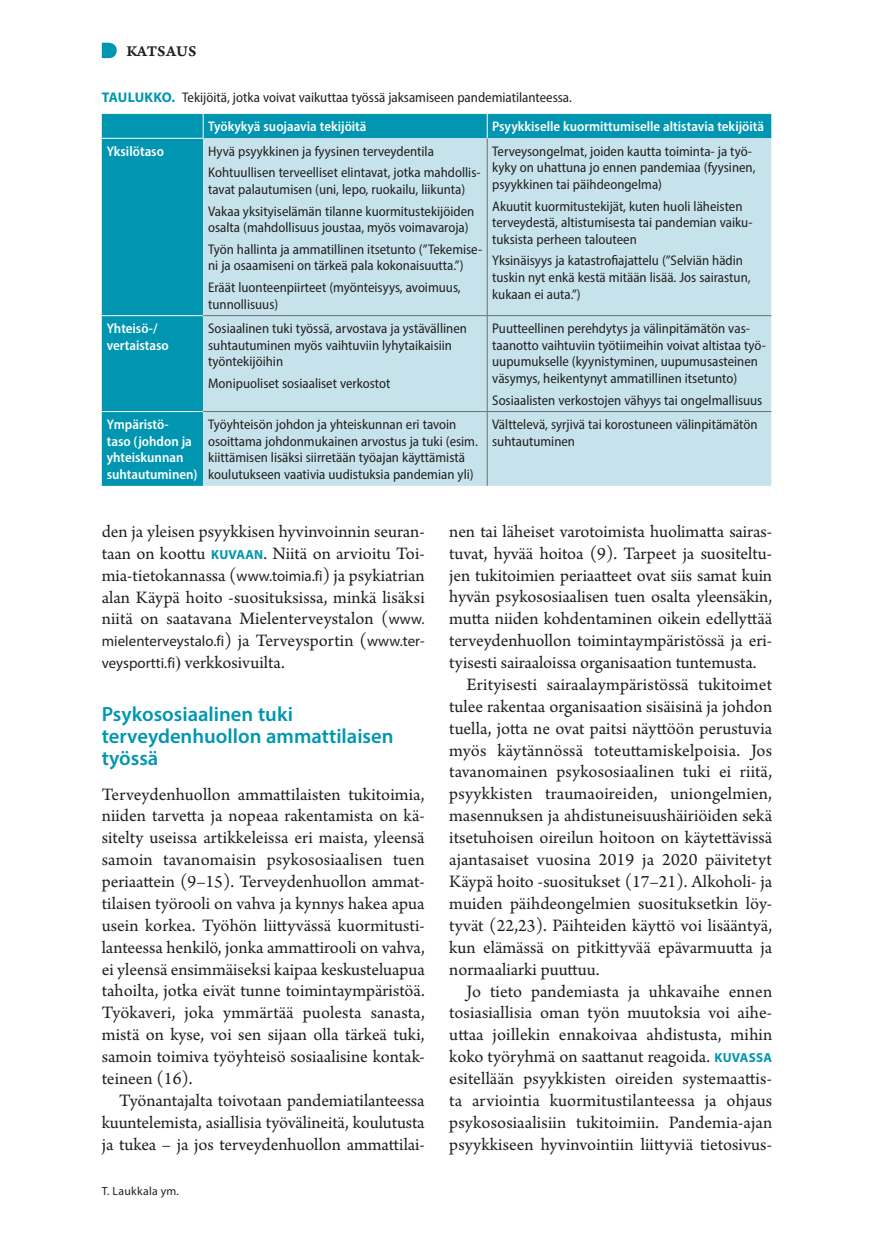
<style>
.page{position:relative;width:874px;height:1241px;background:#fff}
.page>*{position:absolute;margin:0;border:0;box-sizing:border-box;transform-origin:0 0}
.v1{font:600 20.65px/21.9px "Myriad Pro";color:#0096b1}
.l_ei_sis{font:18.38px/21.9px "Arno Pro";color:#231f20;text-align:justify}
.vinj{font:15.75px "Arno Pro Smbd Caption";letter-spacing:.005em;color:#231f20}
.t1{font:14.88px "Myriad Pro";letter-spacing:.005em;color:#231f20}
.t{font:semi-condensed 14px/16.6px "Myriad Pro";color:#231f20}
.t_pl{font:600 semi-condensed 14px/16.6px "Myriad Pro";color:#fff}
.Ala{font:11.9px "Myriad Pro";letter-spacing:.02em;color:#231f20}
.s1{font-weight:700;font-stretch:normal;color:#0096b1}
.s2{font-family:"Myriad Pro";font-weight:700;font-size:13.12px;color:#0096b1}
.s3{font-family:"Myriad Pro";font-size:14.88px}
.s4{font-family:"Arno Pro";font-size:18.38px}
.s5{font-family:"Times New Roman";font-size:17.5px}
</style>
<div class="page">
<div style="left:102px;top:114px;width:669px;height:372px;background:#0096b1"></div>
<div style="left:203px;top:138px;width:568px;height:348px;background:#c6e3eb"></div>
<svg style="left:203px;top:114px;width:1px;height:24px"></svg>
<svg style="left:486px;top:114px;width:1px;height:24px"></svg>
<hr style="left:102px;top:138px;width:101px;height:1px;background:#fff">
<hr style="left:102px;top:411px;width:101px;height:1px;background:#fff">
<hr style="left:102px;top:315px;width:101px;height:1px;background:#fff">
<hr style="left:486px;top:138px;width:1px;height:177px;background:#6c6d70">
<hr style="left:203px;top:315px;width:284px;height:1px;background:#6c6d70">
<hr style="left:487px;top:315px;width:284px;height:1px;background:#6c6d70">
<hr style="left:486px;top:316px;width:1px;height:95px;background:#6c6d70">
<hr style="left:203px;top:411px;width:284px;height:1px;background:#6c6d70">
<hr style="left:487px;top:411px;width:284px;height:1px;background:#6c6d70">
<hr style="left:486px;top:412px;width:1px;height:74px;background:#6c6d70">
<svg style="left:102px;top:43px;width:15px;height:15px"></svg>
<p class="vinj" style="left:126px;top:41px;width:71px">KATSAUS</p>
<p class="t" style="left:102px;top:89px;width:471px"><span class="s1">TAULUKKO.</span> Tekijöitä, jotka voivat vaikuttaa työssä jaksamiseen pandemiatilanteessa.</p>
<p class="t_pl" style="left:208px;top:118px;width:160px">Työkykyä suojaavia tekijöitä</p>
<p class="t_pl" style="left:492px;top:118px;width:273px">Psyykkiselle kuormittumiselle altistavia tekijöitä</p>
<p class="t_pl" style="left:107px;top:142px;width:59px">Yksilötaso</p>
<p class="t" style="left:208px;top:142px;width:227px">Hyvä psyykkinen ja fyysinen terveydentila</p>
<p class="t" style="left:208px;top:164px;width:274px">Kohtuullisen terveelliset elintavat, jotka mahdollis&shy;tavat palautumisen (uni, lepo, ruokailu, liikunta)</p>
<p class="t" style="left:208px;top:202px;width:267px">Vakaa yksityiselämän tilanne kuormitustekijöiden osalta (mahdollisuus joustaa, myös voimavaroja)</p>
<p class="t" style="left:208px;top:240px;width:275px">Työn hallinta ja ammatillinen itsetunto (”Tekemise&shy;ni ja osaamiseni on tärkeä pala kokonaisuutta.”)</p>
<p class="t" style="left:208px;top:279px;width:254px">Eräät luonteenpiirteet (myönteisyys, avoimuus, tunnollisuus)</p>
<p class="t" style="left:492px;top:142px;width:265px">Terveysongelmat, joiden kautta toiminta- ja työ&shy;kyky on uhattuna jo ennen pandemiaa (fyysinen, psyykkinen tai päihdeongelma)</p>
<p class="t" style="left:492px;top:197px;width:262px">Akuutit kuormitustekijät, kuten huoli läheisten terveydestä, altistumisesta tai pandemian vaiku&shy;tuksista perheen talouteen</p>
<p class="t" style="left:492px;top:252px;width:260px">Yksinäisyys ja katastrofiajattelu (”Selviän hädin tuskin nyt enkä kestä mitään lisää. Jos sairastun, kukaan ei auta.”)</p>
<p class="t_pl" style="left:107px;top:320px;width:63px">Yhteisö-/ vertaistaso</p>
<p class="t" style="left:208px;top:320px;width:260px">Sosiaalinen tuki työssä, arvostava ja ystävällinen suhtautuminen myös vaihtuviin lyhytaikaisiin työntekijöihin</p>
<p class="t" style="left:208px;top:375px;width:184px">Monipuoliset sosiaaliset verkostot</p>
<p class="t" style="left:492px;top:320px;width:275px">Puutteellinen perehdytys ja välinpitämätön vas&shy;taanotto vaihtuviin työtiimeihin voivat altistaa työ&shy;uupumukselle (kyynistyminen, uupumusasteinen väsymys, heikentynyt ammatillinen itsetunto)</p>
<p class="t" style="left:492px;top:391px;width:271px">Sosiaalisten verkostojen vähyys tai ongelmallisuus</p>
<p class="t_pl" style="left:107px;top:415px;width:92px">Ympäristö-<br>taso (johdon ja yhteiskunnan suhtautuminen)</p>
<p class="t" style="left:208px;top:416px;width:271px">Työyhteisön johdon ja yhteiskunnan eri tavoin osoittama johdonmukainen arvostus ja tuki (esim. kiittämisen lisäksi siirretään työajan käyttämistä koulutukseen vaativia uudistuksia pandemian yli)</p>
<p class="t" style="left:492px;top:415px;width:267px">Välttelevä, syrjivä tai korostuneen välinpitämätön suhtautuminen</p>
<p class="l_ei_sis" style="left:102px;top:521px;width:324px">den ja yleisen psyykkisen hyvinvoinnin seuran&shy;taan on koottu <span class="s2">KUVAAN</span>. Niitä on arvioitu Toi&shy;mia-tietokannassa (<span class="s3">www.toimia.fi</span>) ja psykiatrian alan Käypä hoito ‑suosituksissa, minkä lisäksi niitä on saatavana Mielenterveystalon (<span class="s3">www.</span></p>
<p class="t1" style="left:102px;top:632px;width:324px">mielenterveystalo.fi<span class="s4">) ja Terveysportin (</span>www.ter-</p>
<p class="l_ei_sis" style="left:102px;top:652px;width:184px"><span class="s3">veysportti.fi</span><span class="s5">)</span> verkkosivuilta.</p>
<p class="v1" style="left:102px;top:702px;width:293px">Psykososiaalinen tuki terveydenhuollon ammattilaisen työssä</p>
<p class="l_ei_sis" style="left:102px;top:784px;width:324px">Terveydenhuollon ammattilaisten tukitoimia, niiden tarvetta ja nopeaa rakentamista on kä&shy;sitelty useissa artikkeleissa eri maista, yleensä samoin tavanomaisin psykososiaalisen tuen periaattein (9–15). Terveydenhuollon ammat&shy;tilaisen työrooli on vahva ja kynnys hakea apua usein korkea. Työhön liittyvässä kuormitusti&shy;lanteessa henkilö, jonka ammattirooli on vahva, ei yleensä ensimmäiseksi kaipaa keskusteluapua tahoilta, jotka eivät tunne toimintaympäristöä.<br>Työkaveri, joka ymmärtää puolesta sanasta, mistä on kyse, voi sen sijaan olla tärkeä tuki, samoin toimiva työyhteisö sosiaalisine kontak&shy;teineen (16).</p>
<p class="l_ei_sis" style="left:102px;top:1090px;width:324px;text-indent:17px">Työnantajalta toivotaan pandemiatilanteessa kuuntelemista, asiallisia työvälineitä, koulutusta ja tukea – ja jos terveydenhuollon ammattilai-</p>
<p class="Ala" style="left:102px;top:1183px;width:79px">T. Laukkala ym.</p>
<p class="l_ei_sis" style="left:449px;top:521px;width:324px">nen tai läheiset varotoimista huolimatta sairas&shy;tuvat, hyvää hoitoa (9). Tarpeet ja suositeltu&shy;jen tukitoimien periaatteet ovat siis samat kuin hyvän psykososiaalisen tuen osalta yleensäkin, mutta niiden kohdentaminen oikein edellyttää terveydenhuollon toimintaympäristössä ja eri&shy;tyisesti sairaaloissa organisaation tuntemusta.</p>
<p class="l_ei_sis" style="left:449px;top:674px;width:324px;text-indent:17px">Erityisesti sairaalaympäristössä tukitoimet tulee rakentaa organisaation sisäisinä ja johdon tuella, jotta ne ovat paitsi näyttöön perustuvia myös käytännössä toteuttamiskelpoisia. Jos tavanomainen psykososiaalinen tuki ei riitä, psyykkisten traumaoireiden, uniongelmien, masennuksen ja ahdistuneisuushäiriöiden sekä itsetuhoisen oireilun hoitoon on käytettävissä ajantasaiset vuosina 2019 ja 2020 päivitetyt Käypä hoito ‑suositukset (17–21). Alkoholi- ja muiden päihdeongelmien suosituksetkin löy&shy;tyvät (22,23). Päihteiden käyttö voi lisääntyä, kun elämässä on pitkittyvää epävarmuutta ja normaaliarki puuttuu.</p>
<p class="l_ei_sis" style="left:449px;top:980px;width:324px;text-indent:17px">Jo tieto pandemiasta ja uhkavaihe ennen tosiasiallisia oman työn muutoksia voi aihe&shy;uttaa joillekin ennakoivaa ahdistusta, mihin koko työryhmä on saattanut reagoida. <span class="s2">KUVASSA </span>esitellään psyykkisten oireiden systemaattis&shy;ta arviointia kuormitustilanteessa ja ohjaus psykososiaalisiin tukitoimiin. Pandemia-ajan psyykkiseen hyvinvointiin liittyviä tietosivus-</p>
</div>
